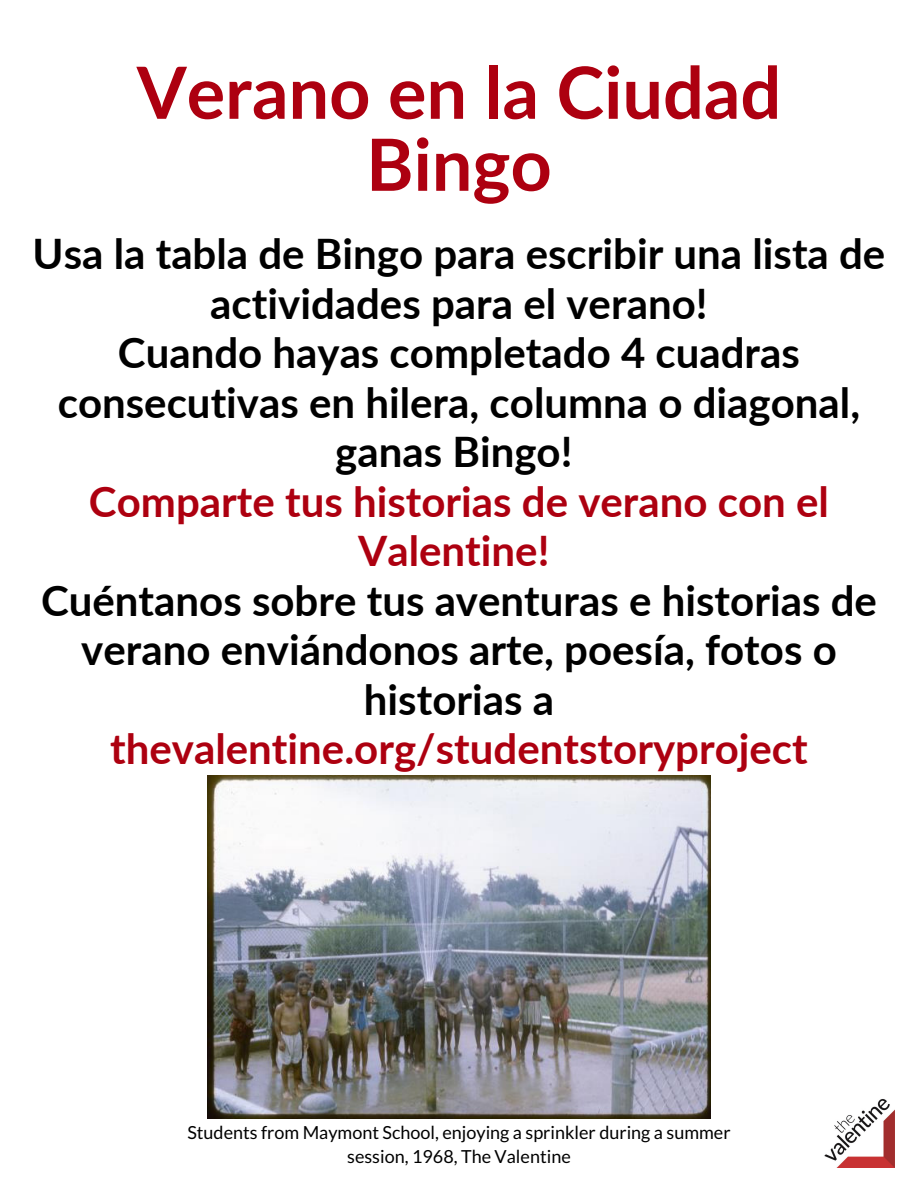
<style>
.page{position:relative;width:918px;height:1188px;background:#fff}
.page>*{position:absolute;margin:0;border:0;box-sizing:border-box;transform-origin:0 0}
.t1{font:700 72px/72px "Lato";color:#ad0010;text-align:center}
.t2{font:700 42px/49.5px "Lato";color:#000;text-align:center}
.t3{font:700 42px/49.5px "Lato";color:#ad0010;text-align:center}
.t4{font:18px/24.8px "Lato";color:#000;text-align:center}
</style>
<div class="page">
<img style="left:824px;top:1099px;width:71px;height:68px">
<img style="left:208px;top:776px;width:503px;height:343px">
<h1 class="t1" style="left:137px;top:55px;width:646px">Verano en la Ciudad<br>Bingo</h1>
<p class="t2" style="left:33px;top:228px;width:854px">Usa la tabla de Bingo para escribir una lista de actividades para el verano!<br>Cuando hayas completado 4 cuadras consecutivas en hilera, columna o diagonal, ganas Bingo!</p>
<p class="t3" style="left:89px;top:476px;width:742px">Comparte tus historias de verano con el<br>Valentine!</p>
<p class="t2" style="left:41px;top:575px;width:837px">Cuéntanos sobre tus aventuras e historias de verano enviándonos arte, poesía, fotos o historias a</p>
<p class="t3" style="left:110px;top:723px;width:699px">thevalentine.org/studentstoryproject</p>
<p class="t4" style="left:187px;top:1119px;width:545px">Students from Maymont School, enjoying a sprinkler during a summer session, 1968, The Valentine</p>
</div>
